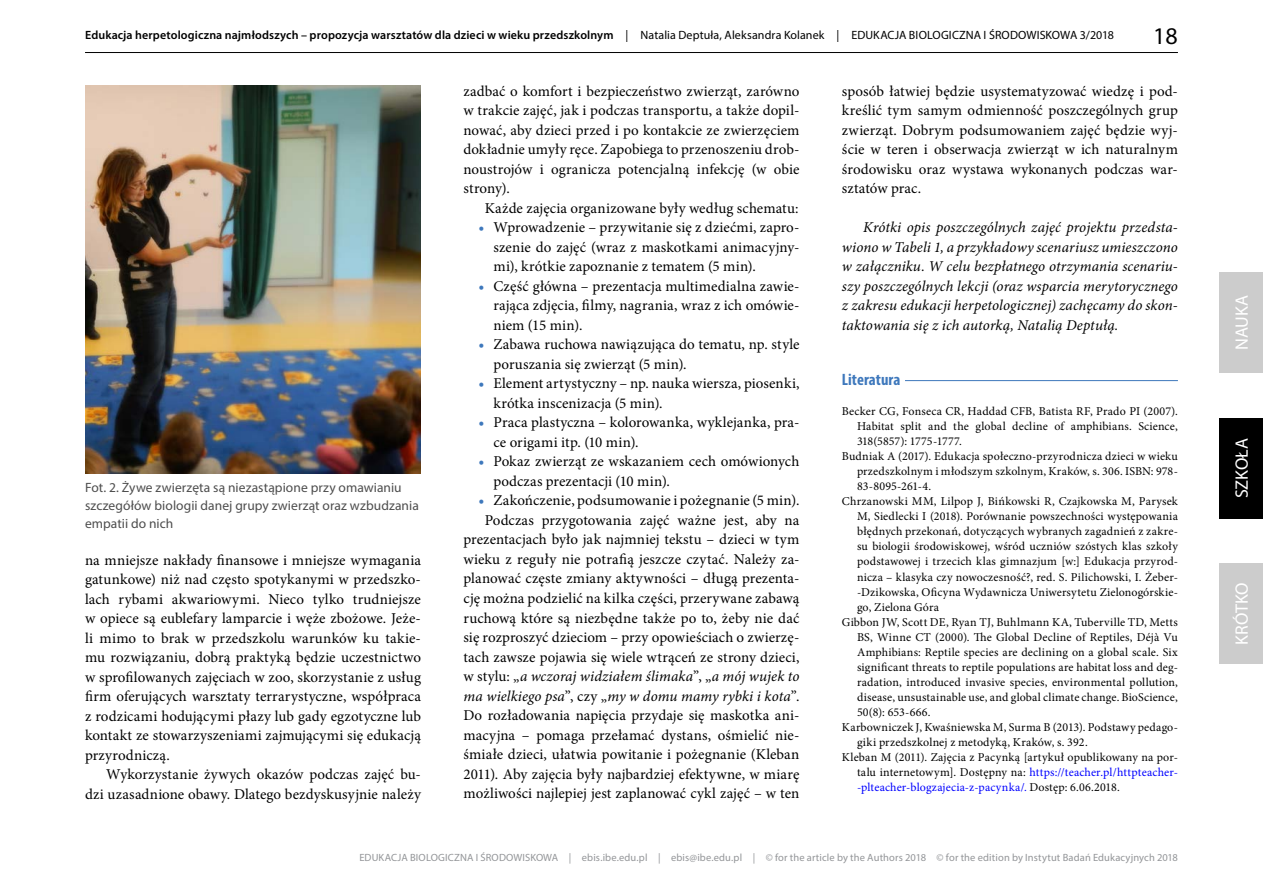
<style>
.page{position:relative;width:1263px;height:893px;background:#fff}
.page>*{position:absolute;margin:0;border:0;box-sizing:border-box;transform-origin:0 0}
.t1{font:24px "Myriad Pro";color:#000}
.t2{font:18px "Myriad Pro";color:#fff}
.t3{font:700 condensed 16.5px "Myriad Pro";letter-spacing:.005em;color:#3e78bc}
.t4{font:15px/19.5px "Minion Pro";letter-spacing:.005em;color:#000;text-align:justify}
.t5{font:italic 15px/19.5px "Minion Pro";letter-spacing:.005em;color:#000;text-align:justify}
.t6{font:13.5px/18px "Myriad Pro";letter-spacing:.005em;color:#4d4d4d}
.t7{font:12px "Minion Pro";letter-spacing:.015em;color:#000}
.t8{font:600 12px "Myriad Pro";letter-spacing:.01em;color:#000}
.t9{font:12px "Minion Pro";letter-spacing:.01em;color:#00f}
.t10{font:12px "Minion Pro";letter-spacing:-.005em;color:#000}
.t11{font:10.5px "Myriad Pro";letter-spacing:.015em;color:#939598}
.s1{font-weight:400}
.s2{font-weight:700;color:#3e78bc}
.s3{font-style:italic}
.s4{color:#000}
</style>
<div class="page">
<hr style="left:85px;top:52px;width:1093px;height:1px;background:#000">
<div style="left:1219px;top:418px;width:44px;height:100px;background:#000"></div>
<div style="left:1219px;top:272px;width:44px;height:101px;background:#ccc"></div>
<div style="left:1219px;top:563px;width:44px;height:101px;background:#ccc"></div>
<hr style="left:905px;top:380px;width:273px;height:1px;background:#3e78bc">
<img style="left:85px;top:85px;width:336px;height:388px">
<p class="t8" style="left:85px;top:27px;width:1030px">Edukacja herpetologiczna najmłodszych – propozycja warsztatów dla dzieci w wieku przedszkolnym <span class="s1">| Natalia Deptuła, Aleksandra Kolanek | EDUKACJA BIOLOGICZNA I ŚRODOWISKOWA 3/2018</span></p>
<h1 class="t1" style="left:1153px;top:21px;width:26px">18</h1>
<p class="t6" style="left:85px;top:479px;width:335px">Fot. 2. Żywe zwierzęta są niezastąpione przy omawianiu szczegółów biologii danej grupy zwierząt oraz wzbudzania empatii do nich</p>
<p class="t4" style="left:85px;top:550px;width:337px">na mniejsze nakłady finansowe i mniejsze wymagania gatunkowe) niż nad często spotykanymi w przedszko&shy;lach rybami akwariowymi. Nieco tylko trudniejsze w opiece są eublefary lamparcie i węże zbożowe. Jeże&shy;li mimo to brak w przedszkolu warunków ku takie&shy;mu rozwiązaniu, dobrą praktyką będzie uczestnictwo w sprofilowanych zajęciach w zoo, skorzystanie z usług firm oferujących warsztaty terrarystyczne, współpraca z rodzicami hodującymi płazy lub gady egzotyczne lub kontakt ze stowarzyszeniami zajmującymi się edukacją przyrodniczą.</p>
<p class="t4" style="left:85px;top:765px;width:337px;text-align:right">Wykorzystanie żywych okazów podczas zajęć bu&shy;dzi uzasadnione obawy. Dlatego bezdyskusyjnie należy</p>
<p class="t4" style="left:463px;top:81px;width:337px">zadbać o komfort i bezpieczeństwo zwierząt, zarówno w trakcie zajęć, jak i podczas transportu, a także dopil&shy;nować, aby dzieci przed i po kontakcie ze zwierzęciem dokładnie umyły ręce. Zapobiega to przenoszeniu drob&shy;noustrojów i ogranicza potencjalną infekcję (w obie strony).</p>
<p class="t4" style="left:485px;top:198px;width:315px">Każde zajęcia organizowane były według schematu:</p>
<p class="t4" style="left:493px;top:218px;width:307px;text-indent:-15px"><span class="s2">•</span> Wprowadzenie – przywitanie się z dziećmi, zapro&shy;szenie do zajęć (wraz z maskotkami animacyjny&shy;mi), krótkie zapoznanie z tematem (5 min).</p>
<p class="t4" style="left:493px;top:276px;width:307px;text-indent:-15px"><span class="s2">•</span> Część główna – prezentacja multimedialna zawie&shy;rająca zdjęcia, filmy, nagrania, wraz z ich omówie&shy;niem (15 min).</p>
<p class="t4" style="left:493px;top:335px;width:307px;text-indent:-15px"><span class="s2">•</span> Zabawa ruchowa nawiązująca do tematu, np. style poruszania się zwierząt (5 min).</p>
<p class="t4" style="left:493px;top:374px;width:307px;text-indent:-15px"><span class="s2">•</span> Element artystyczny – np. nauka wiersza, piosenki, krótka inscenizacja (5 min).</p>
<p class="t4" style="left:493px;top:413px;width:307px;text-indent:-15px"><span class="s2">•</span> Praca plastyczna – kolorowanka, wyklejanka, pra&shy;ce origami itp. (10 min).</p>
<p class="t4" style="left:493px;top:452px;width:307px;text-indent:-15px"><span class="s2">•</span> Pokaz zwierząt ze wskazaniem cech omówionych podczas prezentacji (10 min).</p>
<p class="t4" style="left:463px;top:491px;width:337px;text-align:right"><span class="s2">•</span> Zakończenie, podsumowanie i pożegnanie (5 min).<br>Podczas przygotowania zajęć ważne jest, aby na prezentacjach było jak najmniej tekstu – dzieci w tym wieku z reguły nie potrafią jeszcze czytać. Należy za&shy;planować częste zmiany aktywności – długą prezenta&shy;cję można podzielić na kilka części, przerywane zabawą ruchową które są niezbędne także po to, żeby nie dać się rozproszyć dzieciom – przy opowieściach o zwierzę&shy;tach zawsze pojawia się wiele wtrąceń ze strony dzieci, w stylu: „<span class="s3">a wczoraj widziałem ślimaka</span>”, „<span class="s3">a mój wujek to ma wielkiego psa</span>”, czy „<span class="s3">my w domu mamy rybki i kota</span>”.<br>Do rozładowania napięcia przydaje się maskotka ani&shy;macyjna – pomaga przełamać dystans, ośmielić nie&shy;śmiałe dzieci, ułatwia powitanie i pożegnanie (Kleban 2011). Aby zajęcia były najbardziej efektywne, w miarę możliwości najlepiej jest zaplanować cykl zajęć – w ten</p>
<p class="t4" style="left:842px;top:81px;width:337px">sposób łatwiej będzie usystematyzować wiedzę i pod&shy;kreślić tym samym odmienność poszczególnych grup zwierząt. Dobrym podsumowaniem zajęć będzie wyj&shy;ście w teren i obserwacja zwierząt w ich naturalnym środowisku oraz wystawa wykonanych podczas war&shy;sztatów prac.</p>
<p class="t5" style="left:842px;top:218px;width:337px;text-indent:21px">Krótki opis poszczególnych zajęć projektu przedsta&shy;wiono w Tabeli 1, a przykładowy scenariusz umieszczono w załączniku. W celu bezpłatnego otrzymania scenariu&shy;szy poszczególnych lekcji (oraz wsparcia merytorycznego z zakresu edukacji herpetologicznej) zachęcamy do skon&shy;taktowania się z ich autorką, Natalią Deptułą.</p>
<p class="t3" style="left:842px;top:370px;width:60px">Literatura</p>
<p class="t7" style="left:842px;top:404px;width:337px">Becker CG, Fonseca CR, Haddad CFB, Batista RF, Prado PI (2007).</p>
<p class="t7" style="left:857px;top:419px;width:322px">Habitat split and the global decline of amphibians. Science,</p>
<p class="t10" style="left:857px;top:434px;width:106px">318(5857): 1775-1777.</p>
<p class="t7" style="left:842px;top:449px;width:337px">Budniak A (2017). Edukacja społeczno-przyrodnicza dzieci w wieku</p>
<p class="t7" style="left:857px;top:464px;width:322px">przedszkolnym i młodszym szkolnym, Kraków, s. 306. ISBN: 978-</p>
<p class="t7" style="left:857px;top:479px;width:76px">83-8095-261-4.</p>
<p class="t7" style="left:842px;top:494px;width:337px">Chrzanowski MM, Lilpop J, Bińkowski R, Czajkowska M, Parysek</p>
<p class="t7" style="left:857px;top:509px;width:322px">M, Siedlecki I (2018). Porównanie powszechności występowania</p>
<p class="t7" style="left:857px;top:524px;width:322px">błędnych przekonań, dotyczących wybranych zagadnień z zakre-</p>
<p class="t7" style="left:857px;top:539px;width:322px">su biologii środowiskowej, wśród uczniów szóstych klas szkoły</p>
<p class="t7" style="left:857px;top:554px;width:322px">podstawowej i trzecich klas gimnazjum [w:] Edukacja przyrod-</p>
<p class="t7" style="left:857px;top:569px;width:322px">nicza – klasyka czy nowoczesność?, red. S. Pilichowski, I. Żeber-</p>
<p class="t7" style="left:857px;top:584px;width:322px">-Dzikowska, Oficyna Wydawnicza Uniwersytetu Zielonogórskie-</p>
<p class="t7" style="left:857px;top:599px;width:84px">go, Zielona Góra</p>
<p class="t7" style="left:842px;top:614px;width:337px">Gibbon JW, Scott DE, Ryan TJ, Buhlmann KA, Tuberville TD, Metts</p>
<p class="t7" style="left:857px;top:629px;width:322px">BS, Winne CT (2000). The Global Decline of Reptiles, Déjà Vu</p>
<p class="t7" style="left:857px;top:644px;width:322px">Amphibians: Reptile species are declining on a global scale. Six</p>
<p class="t7" style="left:857px;top:659px;width:322px">significant threats to reptile populations are habitat loss and deg-</p>
<p class="t7" style="left:857px;top:674px;width:322px">radation, introduced invasive species, environmental pollution,</p>
<p class="t7" style="left:857px;top:689px;width:322px">disease, unsustainable use, and global climate change. BioScience,</p>
<p class="t7" style="left:857px;top:704px;width:75px">50(8): 653-666.</p>
<p class="t7" style="left:842px;top:719px;width:337px">Karbowniczek J, Kwaśniewska M, Surma B (2013). Podstawy pedago-</p>
<p class="t7" style="left:857px;top:734px;width:232px">giki przedszkolnej z metodyką, Kraków, s. 392.</p>
<p class="t7" style="left:842px;top:749px;width:337px">Kleban M (2011). Zajęcia z Pacynką [artykuł opublikowany na por-</p>
<p class="t9" style="left:857px;top:764px;width:322px"><span class="s4">talu internetowym]. Dostępny na:</span> https://teacher.pl/httpteacher-</p>
<p class="t9" style="left:857px;top:779px;width:264px">-plteacher-blogzajecia-z-pacynka/. <span class="s4">Dostęp: 6.06.2018.</span></p>
<p class="t11" style="left:359px;top:851px;width:820px">EDUKACJA BIOLOGICZNA I ŚRODOWISKOWA | ebis.ibe.edu.pl | ebis@ibe.edu.pl | © for the article by the Authors 2018 © for the edition by Instytut Badań Edukacyjnych 2018</p>
<p class="t2" style="left:1230px;top:350px;width:56px;rotate:-90deg">NAUKA</p>
<p class="t2" style="left:1230px;top:498px;width:62px;rotate:-90deg">SZKOŁA</p>
<p class="t2" style="left:1230px;top:645px;width:64px;rotate:-90deg">KRÓTKO</p>
</div>
